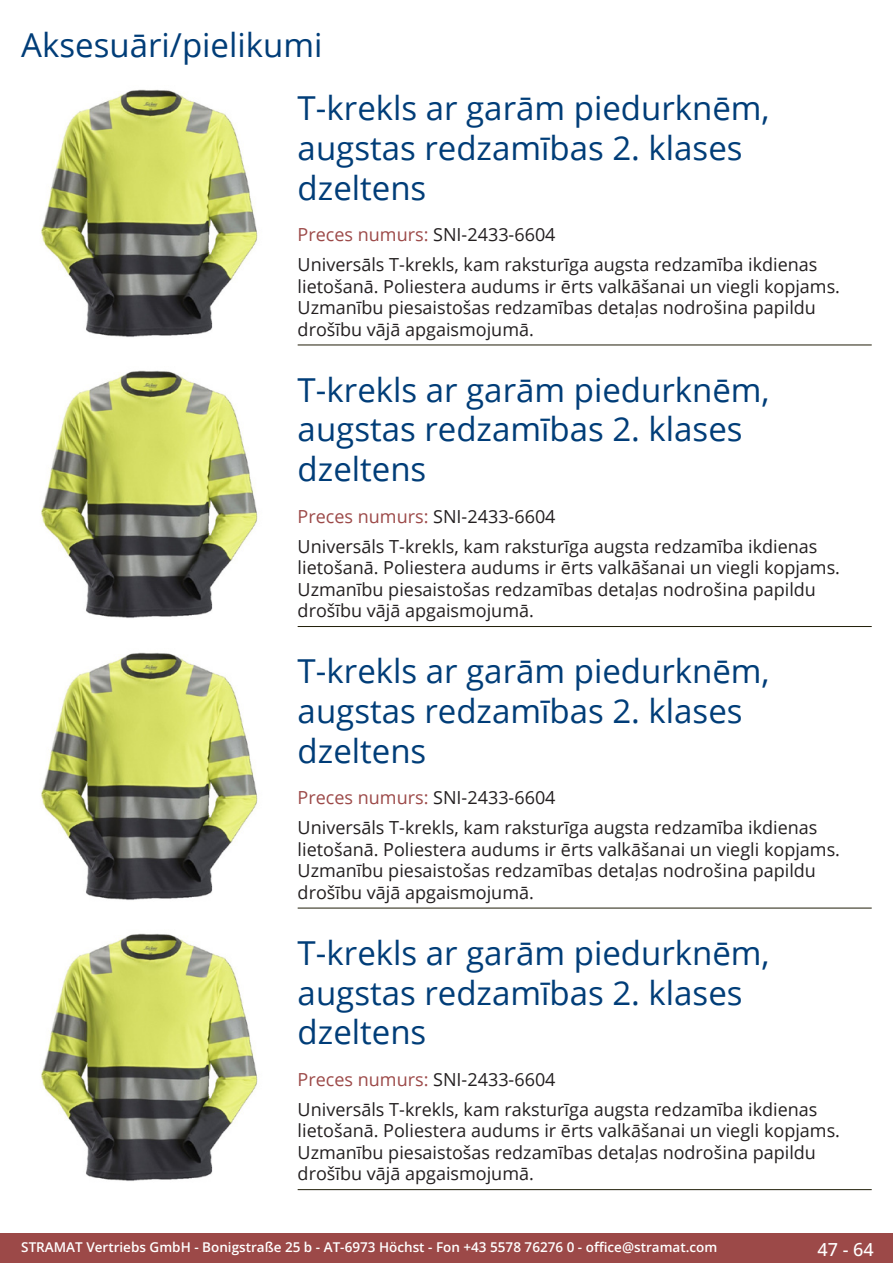
<style>
.page{position:relative;width:893px;height:1263px;background:#fff}
.page>*{position:absolute;margin:0;border:0;box-sizing:border-box;transform-origin:0 0}
.Produkttitel{font:33px/39.6px "Open Sans";color:#003d78}
.RastTitel{font:33px "Open Sans";color:#003d78}
.Beschreibung_Text{font:18px/21.6px "Open Sans";color:#231f20}
.TechDaten_Überschrif{font:18px "Open Sans";color:#9c4948}
.t1{font:500 18px "Open Sans";color:#fff}
.t2{font:600 13.5px "Open Sans";color:#fff}
.s1{color:#231f20}
</style>
<div class="page">
<div style="left:0;top:1233px;width:893px;height:30px;background:#9c4948"></div>
<hr style="left:298px;top:345px;width:574px;height:1px;background:#201d08">
<hr style="left:298px;top:626px;width:574px;height:1px;background:#201d08">
<hr style="left:298px;top:908px;width:574px;height:1px;background:#201d08">
<hr style="left:298px;top:1189px;width:574px;height:1px;background:#201d08">
<img style="left:41px;top:89px;width:217px;height:248px">
<img style="left:41px;top:370px;width:217px;height:248px">
<img style="left:41px;top:652px;width:217px;height:248px">
<img style="left:41px;top:933px;width:217px;height:248px">
<p class="RastTitel" style="left:21px;top:22px;width:303px">Aksesuāri/pielikumi</p>
<p class="Produkttitel" style="left:298px;top:88px;width:473px">T-krekls ar garām piedurknēm, augstas redzamības 2. klases dzeltens</p>
<p class="TechDaten_Überschrif" style="left:298px;top:222px;width:259px">Preces numurs: <span class="s1">SNI-2433-6604</span></p>
<p class="Beschreibung_Text" style="left:298px;top:253px;width:544px">Universāls T-krekls, kam raksturīga augsta redzamība ikdienas lietošanā. Poliestera audums ir ērts valkāšanai un viegli kopjams.<br>Uzmanību piesaistošas redzamības detaļas nodrošina papildu drošību vājā apgaismojumā.</p>
<p class="Produkttitel" style="left:298px;top:369px;width:473px">T-krekls ar garām piedurknēm, augstas redzamības 2. klases dzeltens</p>
<p class="TechDaten_Überschrif" style="left:298px;top:504px;width:259px">Preces numurs: <span class="s1">SNI-2433-6604</span></p>
<p class="Beschreibung_Text" style="left:298px;top:535px;width:544px">Universāls T-krekls, kam raksturīga augsta redzamība ikdienas lietošanā. Poliestera audums ir ērts valkāšanai un viegli kopjams.<br>Uzmanību piesaistošas redzamības detaļas nodrošina papildu drošību vājā apgaismojumā.</p>
<p class="Produkttitel" style="left:298px;top:651px;width:473px">T-krekls ar garām piedurknēm, augstas redzamības 2. klases dzeltens</p>
<p class="TechDaten_Überschrif" style="left:298px;top:785px;width:259px">Preces numurs: <span class="s1">SNI-2433-6604</span></p>
<p class="Beschreibung_Text" style="left:298px;top:816px;width:544px">Universāls T-krekls, kam raksturīga augsta redzamība ikdienas lietošanā. Poliestera audums ir ērts valkāšanai un viegli kopjams.<br>Uzmanību piesaistošas redzamības detaļas nodrošina papildu drošību vājā apgaismojumā.</p>
<p class="Produkttitel" style="left:298px;top:932px;width:473px">T-krekls ar garām piedurknēm, augstas redzamības 2. klases dzeltens</p>
<p class="TechDaten_Überschrif" style="left:298px;top:1067px;width:259px">Preces numurs: <span class="s1">SNI-2433-6604</span></p>
<p class="Beschreibung_Text" style="left:298px;top:1098px;width:544px">Universāls T-krekls, kam raksturīga augsta redzamība ikdienas lietošanā. Poliestera audums ir ērts valkāšanai un viegli kopjams.<br>Uzmanību piesaistošas redzamības detaļas nodrošina papildu drošību vājā apgaismojumā.</p>
<p class="t2" style="left:21px;top:1238px;width:698px">STRAMAT Vertriebs GmbH - Bonigstraße 25 b - AT-6973 Höchst - Fon +43 5578 76276 0 - office@stramat.com</p>
<p class="t1" style="left:817px;top:1237px;width:58px">47 - 64</p>
</div>
